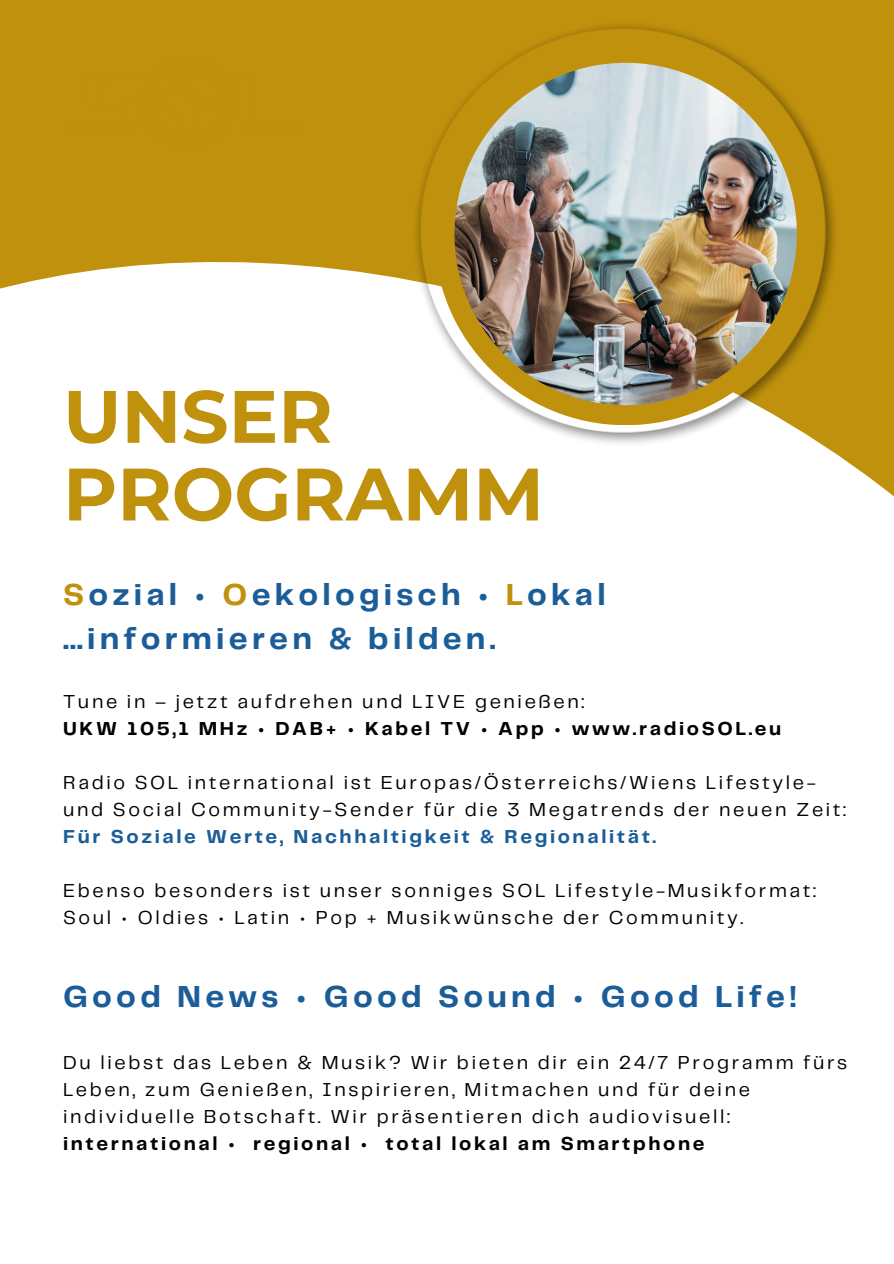
<style>
.page{position:relative;width:894px;height:1264px;background:#fff}
.page>*{position:absolute;margin:0;border:0;box-sizing:border-box;transform-origin:0 0}
.t1{font:700 73.95px/77.7px "Montserrat";color:#c0910d}
.t2{font:700 31.5px/43.8px "Telegraf";letter-spacing:.135em;color:#1b5d98}
.t3{font:19.5px/27px "Telegraf";letter-spacing:.135em;color:#000}
.t4{font:700 19.5px "Telegraf";letter-spacing:.135em;color:#000}
.t5{font:700 19.5px "Telegraf";letter-spacing:.135em;color:#1b5d98}
.s1{color:#c0910d}
</style>
<div class="page">
<div style="left:0;top:0;width:893px;height:1263px;background:#c0910d"></div>
<div style="left:0;top:262px;width:893px;height:1001px;background:#fff"></div>
<img style="left:412px;top:25px;width:426px;height:422px">
<div style="left:434px;top:43px;width:382px;height:382px;background:#c0910d;border-radius:50%"></div>
<img style="left:454px;top:63px;width:342px;height:342px;border-radius:50%">
<p class="t1" style="left:63px;top:377px;width:482px">UNSER<br>PROGRAMM</p>
<p class="t2" style="left:63px;top:574px;width:544px"><span class="s1">S</span>ozial • <span class="s1">O</span>ekologisch • <span class="s1">L</span>okal …informieren &amp; bilden.</p>
<h1 class="t3" style="left:63px;top:688px;width:522px">Tune in – jetzt aufdrehen und LIVE genießen:</h1>
<h2 class="t4" style="left:63px;top:720px;width:719px">UKW 105,1 MHz • DAB+ • Kabel TV • App • www.radioSOL.eu</h2>
<p class="t3" style="left:63px;top:769px;width:784px">Radio SOL international ist Europas/Österreichs/Wiens Lifestyle&shy;und Social Community-Sender für die 3 Megatrends der neuen Zeit:</p>
<p class="t5" style="left:63px;top:828px;width:594px">Für Soziale Werte, Nachhaltigkeit &amp; Regionalität.</p>
<p class="t3" style="left:63px;top:877px;width:754px">Ebenso besonders ist unser sonniges SOL Lifestyle-Musikformat:</p>
<p class="t3" style="left:63px;top:904px;width:681px">Soul • Oldies • Latin • Pop + Musikwünsche der Community.</p>
<p class="t2" style="left:63px;top:976px;width:735px">Good News • Good Sound • Good Life!</p>
<p class="t3" style="left:63px;top:1050px;width:785px">Du liebst das Leben &amp; Musik? Wir bieten dir ein 24/7 Programm fürs<br>Leben, zum Genießen, Inspirieren, Mitmachen und für deine individuelle Botschaft. Wir präsentieren dich audiovisuell:</p>
<h2 class="t4" style="left:63px;top:1135px;width:642px">international • regional • total lokal am Smartphone</h2>
</div>
